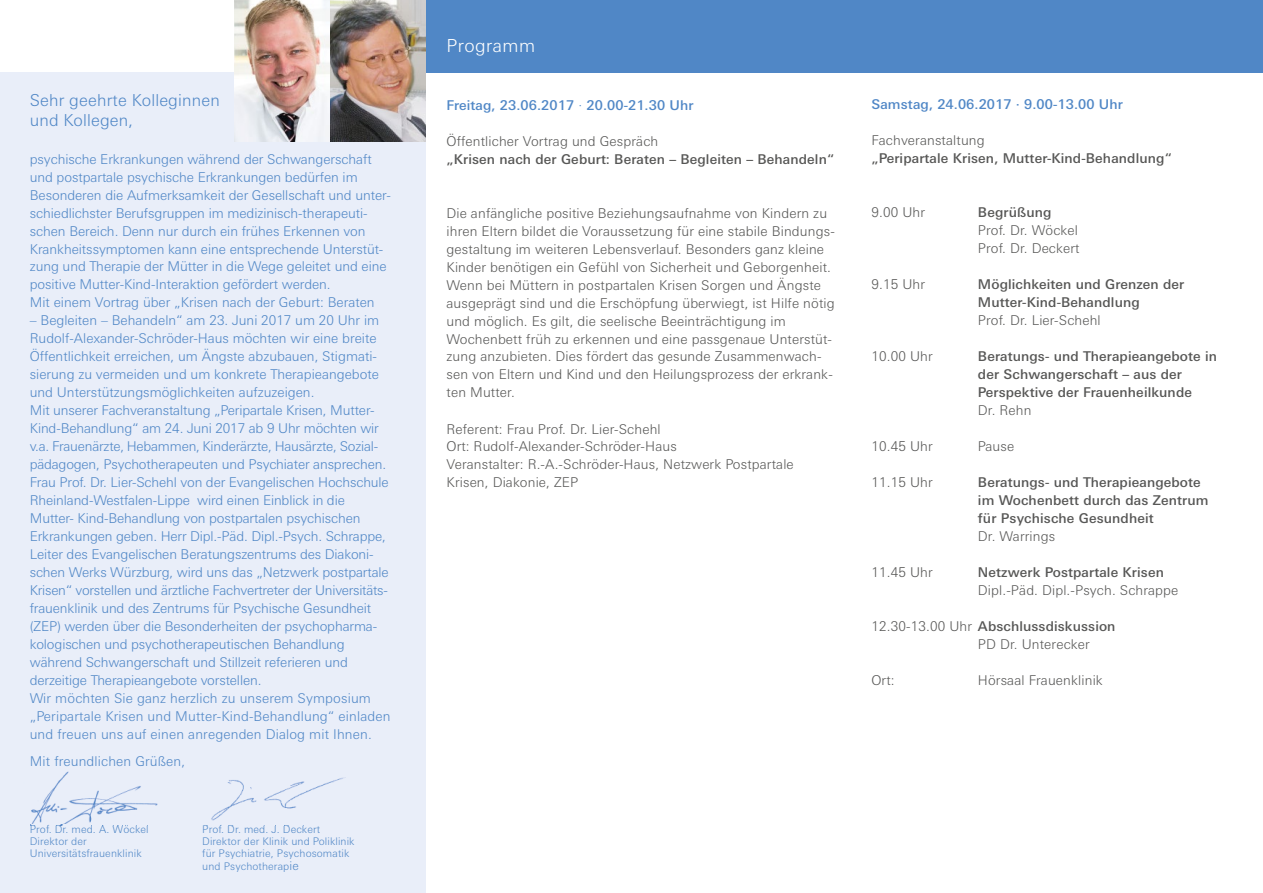
<style>
.page{position:relative;width:1263px;height:893px;background:#fff}
.page>*{position:absolute;margin:0;border:0;box-sizing:border-box;transform-origin:0 0}
.t1{font:300 18px "LT Univers Basic";letter-spacing:.025em;color:#fff}
.t2{font:300 16.5px/19.5px "LT Univers Basic";letter-spacing:.01em;color:#5087c6}
.t3{font:300 13.5px/18px "LT Univers Basic";letter-spacing:-.005em;color:#5087c6}
.t4{font:300 13.5px/18px "LT Univers Basic";letter-spacing:.01em;color:#575756}
.t5{font:500 13.5px/18px "LT Univers Basic";letter-spacing:.01em;color:#575756}
.t6{font:500 13.5px "LT Univers Basic";letter-spacing:.01em;color:#5087c6}
.t7{font:300 10.5px/13.5px "LT Univers Basic";letter-spacing:.01em;color:#5087c6}
.s1{font-size:12px}
.s2{font-weight:300}
.s3{font-weight:500}
</style>
<div class="page">
<div style="left:0;top:72px;width:425px;height:821px;background:#e9eef9"></div>
<div style="left:425px;top:0;width:838px;height:72px;background:#5087c6"></div>
<img style="left:235px;top:0;width:190px;height:142px">
<img style="left:211px;top:777px;width:135px;height:44px">
<img style="left:204px;top:825px;width:100px;height:1px">
<img style="left:30px;top:771px;width:128px;height:54px">
<img style="left:31px;top:825px;width:117px;height:1px">
<p class="t2" style="left:30px;top:91px;width:192px">Sehr geehrte Kolleginnen und Kollegen,</p>
<p class="t3" style="left:30px;top:150px;width:363px">psychische Erkrankungen während der Schwangerschaft und postpartale psychische Erkrankungen bedürfen im Besonderen die Aufmerksamkeit der Gesellschaft und unter&shy;schiedlichster Berufsgruppen im medizinisch-thera peuti&shy;schen Bereich. Denn nur durch ein frühes Erkennen von Krankheitssymptomen kann eine ent sprechende Unterstüt&shy;zung und Therapie der Mütter in die Wege geleitet und eine positive Mutter-Kind-Interaktion gefördert werden.<br>Mit einem Vortrag über „Krisen nach der Geburt: Beraten</p>
<p class="t3" style="left:30px;top:312px;width:362px">– Begleiten – Behandeln“ am 23. Juni 2017 um 20 Uhr im Rudolf-Alexander-Schröder-Haus möchten wir eine breite Öffentlichkeit erreichen, um Ängste abzubauen, Stigmati&shy;sierung zu vermeiden und um konkrete Therapieangebote und Unterstützungsmöglichkeiten aufzuzeigen.<br>Mit unserer Fachveranstaltung „Peripartale Krisen, Mutter-Kind-Behandlung“ am 24. Juni 2017 ab 9 Uhr möchten wir v.a. Frauenärzte, Hebammen, Kinderärzte, Hausärzte, So zial - pädagogen, Psychotherapeuten und Psychiater ansprechen.<br>Frau Prof. Dr. Lier-Schehl von der Evangeli schen Hochschule Rheinland-Westfalen-Lippe wird einen Einblick in die Mutter- Kind-Behandlung von postpartalen psychischen Erkrankungen geben. Herr Dipl.-Päd. Dipl.-Psych. Schrappe, Leiter des Evangelischen Beratungszentrums des Diakoni&shy;schen Werks Würzburg, wird uns das „Netzwerk postpartale Krisen“ vorstellen und ärztliche Fachvertreter der Universitäts&shy;frauenklinik und des Zentrums für Psychische Gesundheit (ZEP) werden über die Besonderheiten der psychopharma&shy;kologischen und psychotherapeutischen Behandlung während Schwangerschaft und Stillzeit referieren und derzeitige Therapieangebote vorstellen.<br>Wir möchten Sie ganz herzlich zu unserem Symposium „Peripartale Krisen und Mutter-Kind-Behandlung“ einladen und freuen uns auf einen anregenden Dialog mit Ihnen.</p>
<p class="t3" style="left:30px;top:752px;width:157px">Mit freundlichen Grüßen,</p>
<p class="t7" style="left:30px;top:822px;width:120px">Prof. Dr. med. A. Wöckel</p>
<p class="t7" style="left:202px;top:822px;width:119px">Prof. Dr. med. J. Deckert</p>
<p class="t7" style="left:30px;top:834px;width:59px">Direktor der</p>
<p class="t7" style="left:202px;top:834px;width:154px">Direktor der Klinik und Poliklinik</p>
<p class="t7" style="left:30px;top:846px;width:114px">Universitätsfrauenklinik</p>
<p class="t7" style="left:202px;top:846px;width:149px">für Psychiatrie, Psychosomatik und Psychotherap<span class="s1">ie</span></p>
<h1 class="t1" style="left:446px;top:35px;width:90px">Programm</h1>
<p class="t6" style="left:446px;top:97px;width:249px">Freitag, 23.06.2017 <span class="s2">·</span> 20.00-21.30 Uhr</p>
<p class="t4" style="left:446px;top:132px;width:213px">Öffentlicher Vortrag und Gespräch</p>
<p class="t5" style="left:446px;top:150px;width:389px">„Krisen nach der Geburt: Beraten – Begleiten – Behandeln“</p>
<p class="t4" style="left:446px;top:204px;width:390px">Die anfängliche positive Beziehungsaufnahme von Kindern zu ihren Eltern bildet die Voraussetzung für eine stabile Bindungs&shy;gestaltung im weiteren Lebensverlauf. Besonders ganz kleine Kinder benötigen ein Gefühl von Sicherheit und Geborgenheit.<br>Wenn bei Müttern in postpartalen Krisen Sorgen und Ängste ausgeprägt sind und die Erschöpfung überwiegt, ist Hilfe nötig und möglich. Es gilt, die seelische Beeinträchtigung im Wochenbett früh zu erkennen und eine passgenaue Unterstüt&shy;zung anzubieten. Dies fördert das gesunde Zusammenwach&shy;sen von Eltern und Kind und den Heilungsprozess der erkrank&shy;ten Mutter.</p>
<p class="t4" style="left:446px;top:420px;width:349px">Referent: Frau Prof. Dr. Lier-Schehl<br>Ort: Rudolf-Alexander-Schröder-Haus<br>Veranstalter: R.-A.-Schröder-Haus, Netzwerk Postpartale Krisen, Diakonie, ZEP</p>
<p class="t6" style="left:871px;top:97px;width:253px">Samstag, 24.06.2017 · 9.00-13.00 Uhr</p>
<p class="t4" style="left:871px;top:132px;width:115px">Fachveranstaltung</p>
<p class="t5" style="left:871px;top:150px;width:302px">„Peripartale Krisen, Mutter-Kind-Behandlung“</p>
<p class="t4" style="left:871px;top:204px;width:55px">9.00 Uhr</p>
<p class="t5" style="left:978px;top:204px;width:75px">Begrüßung</p>
<p class="t4" style="left:978px;top:222px;width:103px">Prof. Dr. Wöckel<br>Prof. Dr. Deckert</p>
<p class="t4" style="left:871px;top:276px;width:55px">9.15 Uhr</p>
<p class="t5" style="left:978px;top:276px;width:208px">Möglichkeiten und Grenzen der<br>Mutter-Kind-Behandlung</p>
<p class="t4" style="left:978px;top:312px;width:124px">Prof. Dr. Lier-Schehl</p>
<p class="t4" style="left:871px;top:348px;width:63px">10.00 Uhr</p>
<p class="t5" style="left:978px;top:348px;width:241px">Beratungs- und Therapieangebote in der Schwangerschaft – aus der<br>Perspektive der Frauenheilkunde</p>
<p class="t4" style="left:978px;top:402px;width:55px">Dr. Rehn</p>
<p class="t4" style="left:871px;top:438px;width:63px">10.45 Uhr</p>
<p class="t4" style="left:978px;top:438px;width:38px">Pause</p>
<p class="t4" style="left:871px;top:474px;width:63px">11.15 Uhr</p>
<p class="t5" style="left:978px;top:474px;width:232px">Beratungs- und Therapieangebote im Wochenbett durch das Zentrum für Psychische Gesundheit</p>
<p class="t4" style="left:978px;top:527px;width:79px">Dr. Warrings</p>
<p class="t4" style="left:871px;top:563px;width:63px">11.45 Uhr</p>
<p class="t5" style="left:978px;top:564px;width:187px">Netzwerk Postpartale Krisen</p>
<p class="t4" style="left:978px;top:581px;width:202px">Dipl.-Päd. Dipl.-Psych. Schrappe</p>
<p class="t4" style="left:978px;top:617px;width:139px;text-indent:-107px">12.30-13.00 Uhr <span class="s3">Abschlussdiskussion<br></span>PD Dr. Unterecker</p>
<p class="t4" style="left:871px;top:671px;width:25px">Ort:</p>
<p class="t4" style="left:978px;top:671px;width:126px">Hörsaal Frauenklinik</p>
</div>
